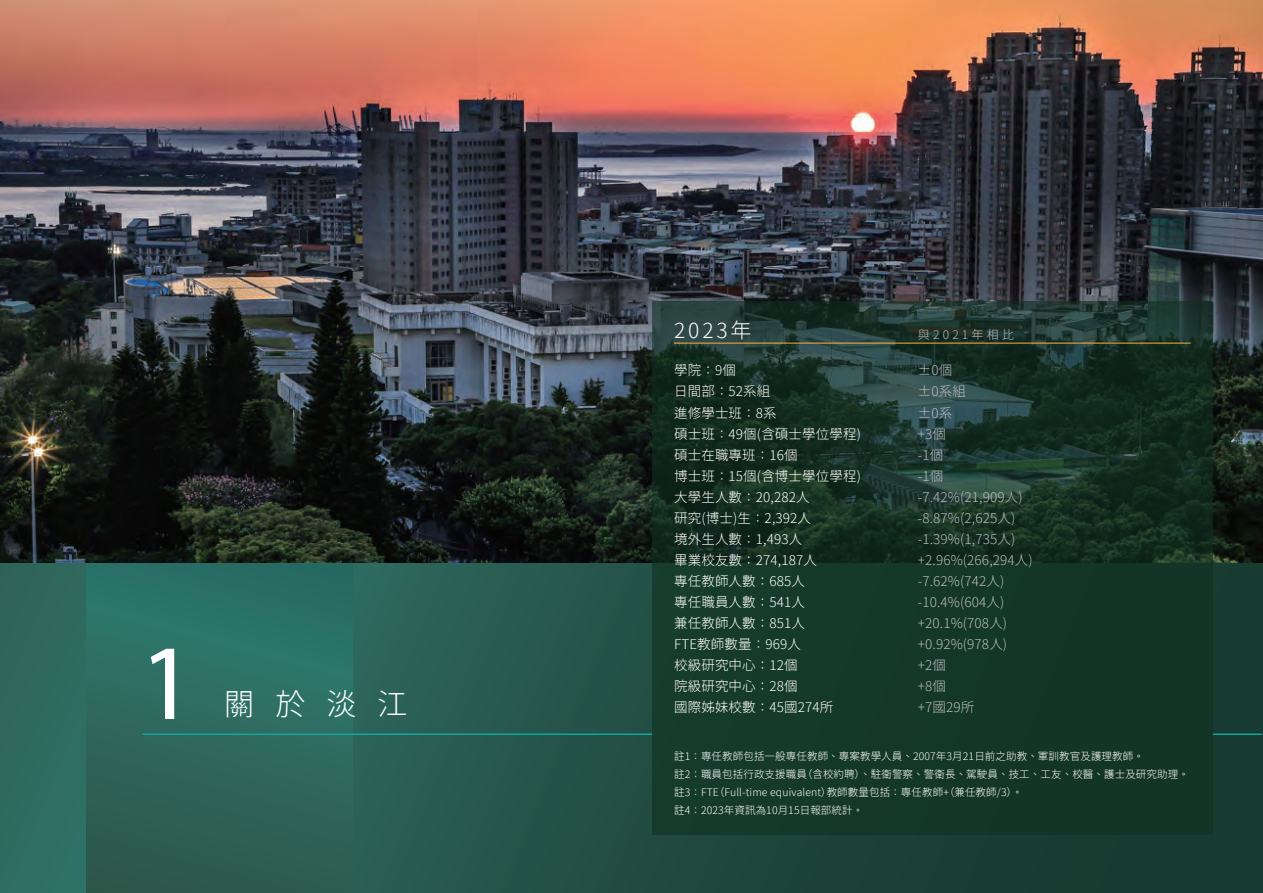
<style>
.page{position:relative;width:1263px;height:893px;background:#fff}
.page>*{position:absolute;margin:0;border:0;box-sizing:border-box;transform-origin:0 0}
.t1{font:108px "Myriad Pro";color:#fff}
.t2{font:300 30px "Taipei Sans TC Beta";color:#fff}
.t3{font:300 21px "Taipei Sans TC Beta";letter-spacing:.14em;color:#fff}
.t4{font:300 13.5px/21px "Taipei Sans TC Beta";letter-spacing:.01em;color:#fff}
.t5{font:300 13.5px/21px "Taipei Sans TC Beta";letter-spacing:.01em;color:#bcbdc0}
.t6{font:300 12px "Taipei Sans TC Beta";letter-spacing:.27em;color:#bcbdc0}
.t7{font:300 10.5px/18px "Taipei Sans TC Beta";letter-spacing:.01em;color:#fff}
</style>
<div class="page">
<svg style="left:0;top:562px;width:1263px;height:331px;background:#255449"></svg>
<svg style="left:86px;top:562px;width:266px;height:331px;background:#2d685d"></svg>
<hr style="left:143px;top:733px;width:509px;height:2px;background:#12a79d">
<hr style="left:1213px;top:733px;width:49px;height:2px;background:#12a79d">
<img style="left:0;top:0;width:1263px;height:562px">
<svg style="left:652px;top:302px;width:561px;height:533px;background:#163528"></svg>
<hr style="left:674px;top:343px;width:517px;height:1px;background:#fbb03f">
<h1 class="t1" style="left:140px;top:616px;width:57px">1</h1>
<h2 class="t2" style="left:224px;top:687px;width:185px">關於淡江</h2>
<h3 class="t3" style="left:674px;top:318px;width:79px">2023年</h3>
<p class="t4" style="left:674px;top:360px;width:188px">學院：9個<br>日間部：52系組<br>進修學士班：8系<br>碩士班：49個(含碩士學位學程)碩士在職專班：16個<br>博士班：15個(含博士學位學程)大學生人數：20,282人<br>研究(博士)生：2,392人<br>境外生人數：1,493人<br>畢業校友數：274,187人<br>專任教師人數：685人<br>專任職員人數：541人<br>兼任教師人數：851人<br>FTE教師數量：969人<br>校級研究中心：12個<br>院級研究中心：28個<br>國際姊妹校數：45國274所</p>
<p class="t6" style="left:918px;top:328px;width:98px">與2021年相比</p>
<p class="t5" style="left:918px;top:360px;width:116px">±0個<br>±0系組<br>±0系<br>+3個<br>-1個<br>-1個-7.42%(21,909人) -8.87%(2,625人) -1.39%(1,735人) +2.96%(266,294人) -7.62%(742人) -10.4%(604人) +20.1%(708人) +0.92%(978人)<br>+2個<br>+8個<br>+7國29所</p>
<p class="t7" style="left:674px;top:748px;width:516px">註1：專任教師包括一般專任教師、專案教學人員、2007年3月21日前之助教、軍訓教官及護理教師。<br>註2：職員包括行政支援職員（含校約聘）、駐衛警察、警衛長、駕駛員、技工、工友、校醫、護士及研究助理。註3：FTE（Full-time equivalent）教師數量包括：專任教師+（兼任教師/3）。<br>註4：2023年資訊為10月15日報部統計。</p>
</div>
